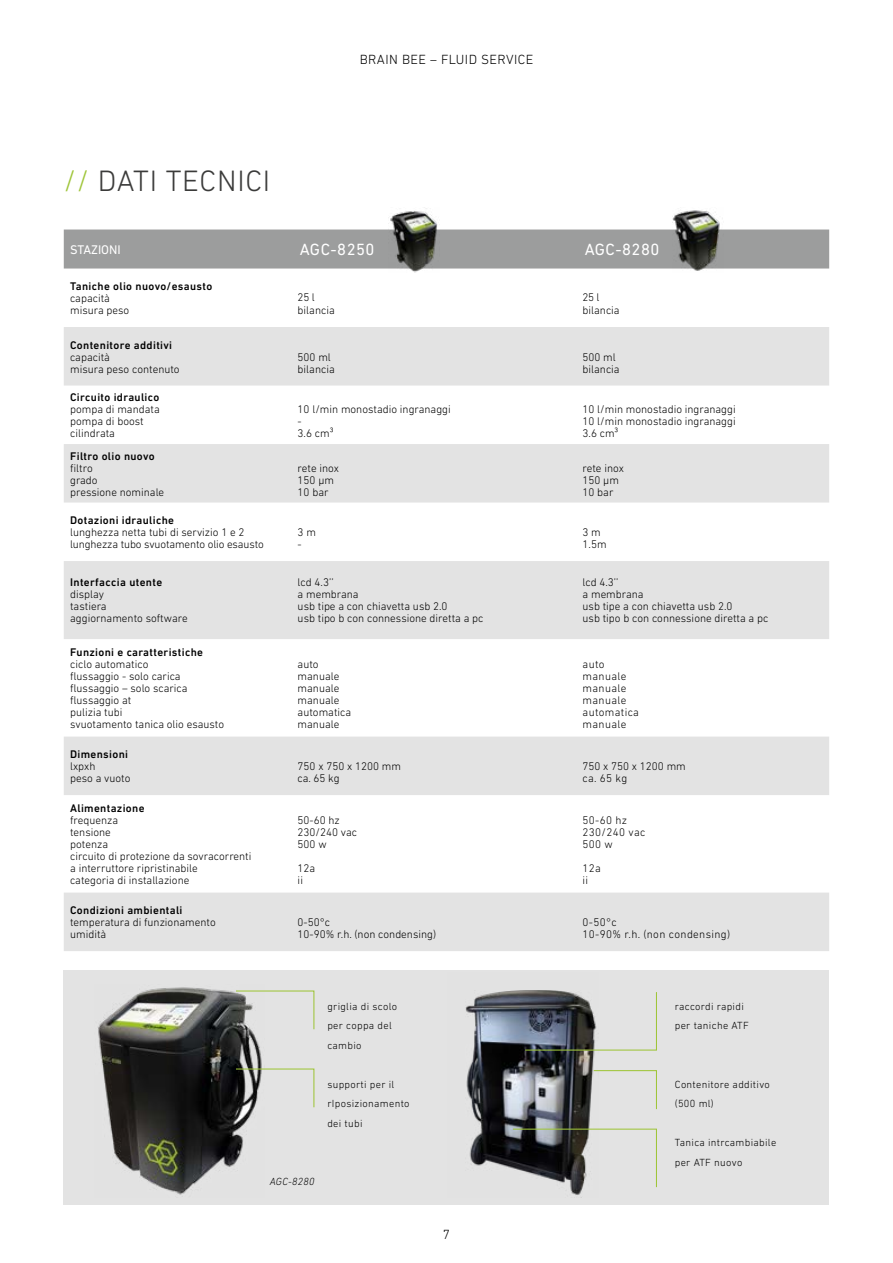
<style>
.page{position:relative;width:893px;height:1263px;background:#fff}
.page>*{position:absolute;margin:0;border:0;box-sizing:border-box;transform-origin:0 0}
.t1{font:300 30px "DIN Next LT Pro";letter-spacing:.025em;color:#3b3b3a}
.t2{font:16.5px "DIN Next LT Pro";letter-spacing:.03em;color:#fff}
.t3{font:300 13.5px "DIN Next LT Pro";letter-spacing:.03em;color:#000}
.t4{font:12.75px "DIN Next LT Pro";color:#fff}
.t5{font:300 11.25px/12px "DIN Next LT Pro";color:#000}
.t6{font:500 11.25px "DIN Next LT Pro";letter-spacing:.03em;color:#000}
.t7{font:300 11.25px/12px "DIN Next LT Pro";letter-spacing:.03em;color:#000}
.t8{font:300 10.5px/19.5px "DIN Next LT Pro";letter-spacing:.03em;color:#000}
.t9{font:italic 300 10.5px "DIN Next LT Pro";letter-spacing:.025em;color:#000}
.s1{color:#9fc53a}
</style>
<div class="page">
<div style="left:64px;top:230px;width:765px;height:38px;background:#9c9d9d"></div>
<svg style="left:64px;top:327px;width:765px;height:624px"></svg>
<div style="left:64px;top:971px;width:765px;height:234px;background:#e3e3e3"></div>
<img style="left:465px;top:990px;width:130px;height:205px">
<img style="left:98px;top:987px;width:164px;height:208px">
<svg style="left:235px;top:1068px;width:80px;height:40px"></svg>
<svg style="left:235px;top:990px;width:80px;height:40px"></svg>
<svg style="left:512px;top:1128px;width:145px;height:60px"></svg>
<svg style="left:524px;top:991px;width:133px;height:60px"></svg>
<svg style="left:593px;top:1069px;width:64px;height:41px"></svg>
<img style="left:388px;top:208px;width:51px;height:64px">
<img style="left:673px;top:210px;width:51px;height:61px">
<h1 class="t1" style="left:64px;top:163px;width:208px"><span class="s1">//</span> DATI TECNICI</h1>
<p class="t3" style="left:360px;top:51px;width:175px">BRAIN BEE – FLUID SERVICE</p>
<p class="t4" style="left:70px;top:242px;width:52px">STAZIONI</p>
<h2 class="t2" style="left:300px;top:240px;width:76px">AGC-8250</h2>
<h2 class="t2" style="left:585px;top:240px;width:76px">AGC-8280</h2>
<p class="t6" style="left:70px;top:280px;width:144px">Taniche olio nuovo/esausto</p>
<p class="t5" style="left:70px;top:292px;width:61px">capacità misura peso</p>
<p class="t5" style="left:298px;top:290px;width:39px;line-height:13px">25 l bilancia</p>
<p class="t5" style="left:583px;top:290px;width:39px;line-height:13px">25 l bilancia</p>
<p class="t6" style="left:70px;top:338px;width:104px">Contenitore additivi</p>
<p class="t5" style="left:70px;top:351px;width:111px">capacità<br>misura peso contenuto</p>
<p class="t5" style="left:298px;top:351px;width:39px">500 ml bilancia</p>
<p class="t5" style="left:583px;top:351px;width:39px">500 ml bilancia</p>
<p class="t6" style="left:70px;top:391px;width:91px">Circuito idraulico</p>
<p class="t5" style="left:70px;top:403px;width:91px">pompa di mandata pompa di boost cilindrata</p>
<p class="t5" style="left:298px;top:403px;width:155px">10 l/min monostadio ingranaggi -<br>3.6 cm³</p>
<p class="t5" style="left:583px;top:403px;width:155px;text-align:justify">10 l/min monostadio ingranaggi 10 l/min monostadio ingranaggi 3.6 cm³</p>
<p class="t6" style="left:70px;top:449px;width:86px">Filtro olio nuovo</p>
<p class="t5" style="left:70px;top:462px;width:96px">filtro<br>grado<br>pressione nominale</p>
<p class="t5" style="left:298px;top:462px;width:43px">rete inox<br>150 µm<br>10 bar</p>
<p class="t5" style="left:583px;top:462px;width:43px">rete inox<br>150 µm<br>10 bar</p>
<p class="t6" style="left:70px;top:514px;width:105px">Dotazioni idrauliche</p>
<p class="t5" style="left:70px;top:526px;width:195px">lunghezza netta tubi di servizio 1 e 2 lunghezza tubo svuotamento olio esausto</p>
<p class="t5" style="left:298px;top:526px;width:20px">3 m -</p>
<p class="t5" style="left:583px;top:526px;width:25px">3 m<br>1.5m</p>
<p class="t6" style="left:70px;top:576px;width:94px">Interfaccia utente</p>
<p class="t5" style="left:70px;top:588px;width:119px">display<br>tastiera<br>aggiornamento software</p>
<p class="t5" style="left:298px;top:576px;width:187px">lcd 4.3’’<br>a membrana<br>usb tipe a con chiavetta usb 2.0<br>usb tipo b con connessione diretta a pc</p>
<p class="t5" style="left:583px;top:576px;width:187px">lcd 4.3’’<br>a membrana<br>usb tipe a con chiavetta usb 2.0<br>usb tipo b con connessione diretta a pc</p>
<p class="t6" style="left:70px;top:646px;width:134px">Funzioni e caratteristiche</p>
<p class="t5" style="left:70px;top:658px;width:156px">ciclo automatico<br>flussaggio - solo carica flussaggio – solo scarica flussaggio at<br>pulizia tubi<br>svuotamento tanica olio esausto</p>
<p class="t5" style="left:298px;top:658px;width:55px">auto manuale manuale manuale automatica manuale</p>
<p class="t7" style="left:583px;top:658px;width:58px">auto manuale manuale manuale automatica manuale</p>
<p class="t6" style="left:70px;top:748px;width:59px">Dimensioni</p>
<p class="t5" style="left:70px;top:760px;width:62px">lxpxh<br>peso a vuoto</p>
<p class="t5" style="left:298px;top:760px;width:105px">750 x 750 x 1200 mm ca. 65 kg</p>
<p class="t5" style="left:583px;top:760px;width:105px">750 x 750 x 1200 mm ca. 65 kg</p>
<p class="t6" style="left:70px;top:802px;width:76px">Alimentazione</p>
<p class="t5" style="left:70px;top:814px;width:183px">frequenza<br>tensione<br>potenza<br>circuito di protezione da sovracorrenti a interruttore ripristinabile<br>categoria di installazione</p>
<p class="t5" style="left:298px;top:814px;width:61px">50-60 hz<br>230/240 vac<br>500 w</p>
<p class="t7" style="left:583px;top:814px;width:64px">50-60 hz<br>230/240 vac<br>500 w</p>
<p class="t5" style="left:583px;top:862px;width:20px">12a ii</p>
<p class="t5" style="left:298px;top:862px;width:19px">12a ii</p>
<p class="t6" style="left:70px;top:904px;width:114px">Condizioni ambientali</p>
<p class="t5" style="left:70px;top:916px;width:147px">temperatura di funzionamento umidità</p>
<p class="t5" style="left:298px;top:916px;width:140px">0-50°c<br>10-90% r.h. (non condensing)</p>
<p class="t7" style="left:583px;top:916px;width:149px">0-50°c<br>10-90% r.h. (non condensing)</p>
<p class="t8" style="left:675px;top:996px;width:76px">raccordi rapidi per taniche ATF</p>
<p class="t8" style="left:327px;top:996px;width:71px">griglia di scolo per coppa del cambio</p>
<p class="t8" style="left:327px;top:1074px;width:84px">supporti per il rIposizionamento dei tubi</p>
<p class="t8" style="left:675px;top:1074px;width:97px">Contenitore additivo (500 ml)</p>
<p class="t9" style="left:270px;top:1175px;width:46px">AGC-8280</p>
<p class="t3" style="left:443px;top:1226px;width:9px">7</p>
<p class="t8" style="left:675px;top:1133px;width:103px">Tanica intrcambiabile per ATF nuovo</p>
</div>
